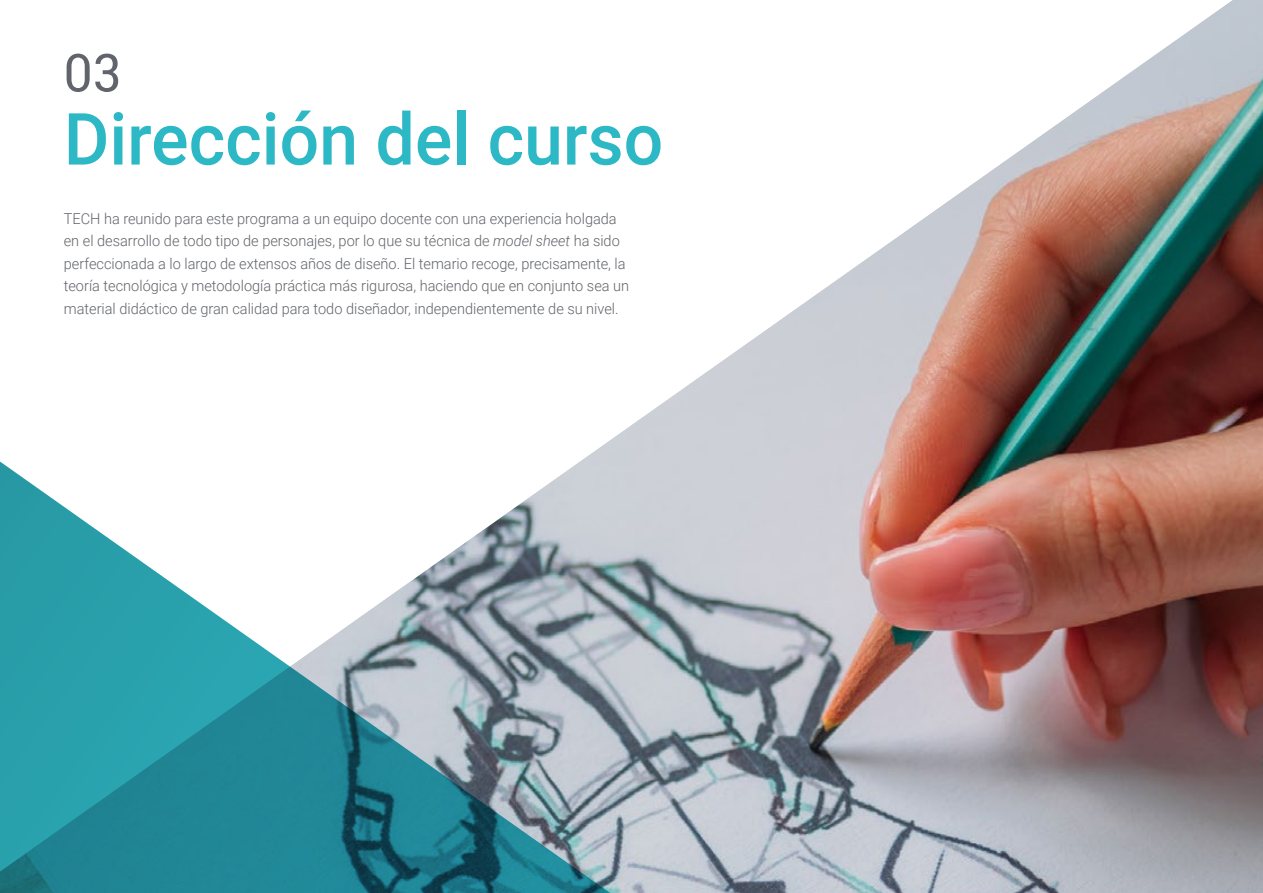
<style>
.page{position:relative;width:1263px;height:893px;background:#fff}
.page>*{position:absolute;margin:0;border:0;box-sizing:border-box;transform-origin:0 0}
.t1{font:500 72px "Roboto";color:#2db8c5}
.t2{font:52.5px "Roboto";color:#61646a}
.t3{font:300 15px/22.5px "Roboto";color:#61646a}
.s1{font-style:italic}
</style>
<div class="page">
<img style="left:602px;top:0;width:661px;height:893px">
<svg style="left:0;top:446px;width:640px;height:447px"></svg>
<h2 class="t2" style="left:64px;top:36px;width:59px">03</h2>
<h1 class="t1" style="left:64px;top:89px;width:601px">Dirección del curso</h1>
<p class="t3" style="left:64px;top:207px;width:567px">TECH ha reunido para este programa a un equipo docente con una experiencia holgada en el desarrollo de todo tipo de personajes, por lo que su técnica de <span class="s1">model sheet</span> ha sido perfeccionada a lo largo de extensos años de diseño. El temario recoge, precisamente, la teoría tecnológica y metodología práctica más rigurosa, haciendo que en conjunto sea un material didáctico de gran calidad para todo diseñador, independientemente de su nivel.</p>
</div>
